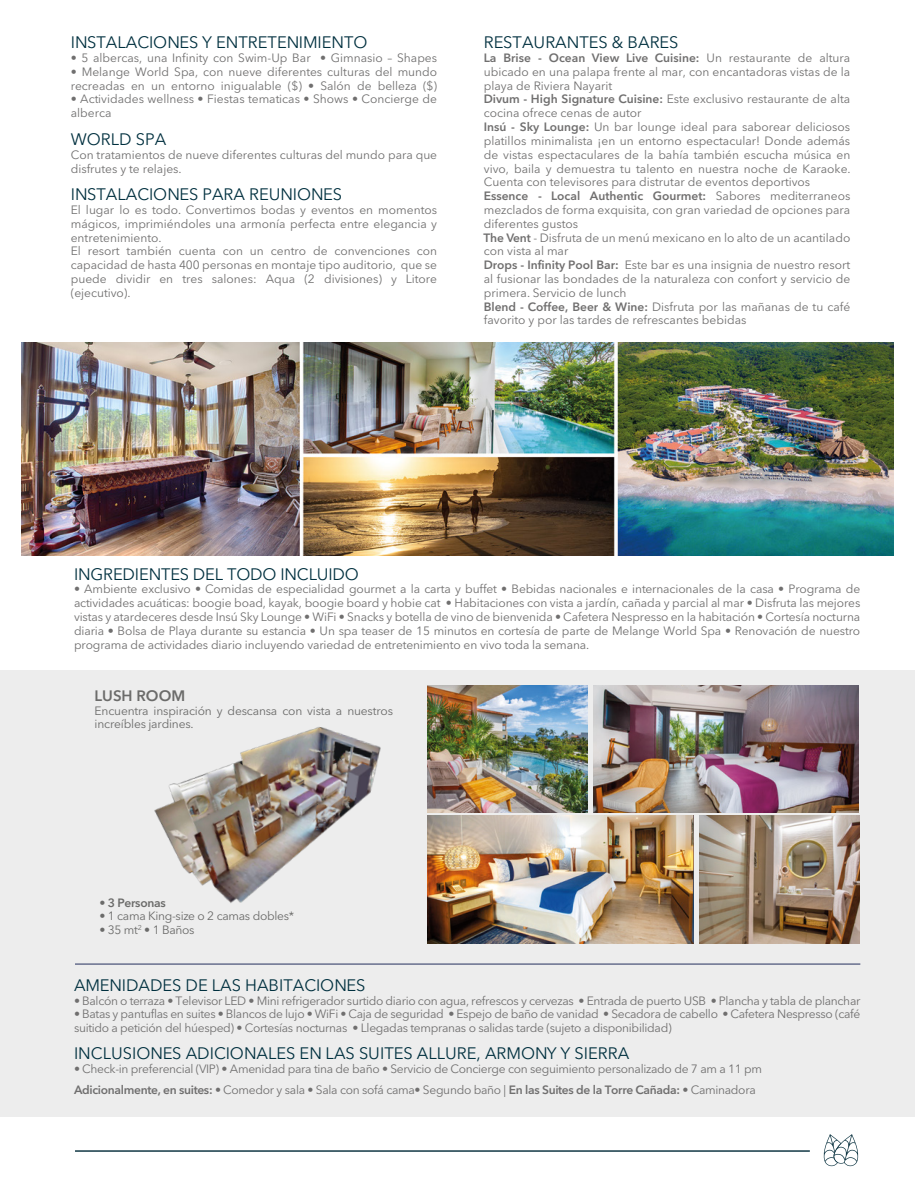
<style>
.page{position:relative;width:915px;height:1191px;background:#fff}
.page>*{position:absolute;margin:0;border:0;box-sizing:border-box;transform-origin:0 0}
.t1{font:16.5px "Avenir Next LT Pro";color:#00303f}
.t2{font:600 15px "Avenir Next LT Pro";color:#6b6b6a}
.t3{font:12px/13.8px "Avenir Next LT Pro";color:#706f6f}
.t4{font:12px/13.5px "Avenir Next LT Pro";letter-spacing:-.025em;color:#706f6f}
.t5{font:12px/13.5px "Avenir Next LT Pro";letter-spacing:-.015em;color:#6b6b6a}
.t6{font:600 12px "Avenir Next LT Pro";letter-spacing:-.025em;color:#6b6b6a}
.s1{font-weight:600}
.s2{font-weight:400}
</style>
<div class="page">
<div style="left:0;top:669px;width:914px;height:447px;background:#ededed"></div>
<img style="left:444px;top:685px;width:143px;height:127px">
<img style="left:593px;top:685px;width:265px;height:127px">
<img style="left:699px;top:816px;width:160px;height:127px">
<img style="left:444px;top:816px;width:249px;height:127px">
<img style="left:117px;top:669px;width:327px;height:275px">
<hr style="left:75px;top:963px;width:785px;height:1px;background:#232f5e">
<img style="left:21px;top:342px;width:872px;height:213px">
<hr style="left:75px;top:1150px;width:734px;height:1px;background:#113845">
<svg style="left:823px;top:1134px;width:34px;height:32px"></svg>
<h1 class="t1" style="left:71px;top:29px;width:298px">INSTALACIONES Y ENTRETENIMIENTO</h1>
<p class="t3" style="left:71px;top:50px;width:368px">• 5 albercas, una Infinity con Swim-Up Bar • Gimnasio – Shapes</p>
<p class="t3" style="left:71px;top:64px;width:368px">• Melange World Spa, con nueve diferentes culturas del mundo recreadas en un entorno inigualable ($) • Salón de belleza ($)</p>
<p class="t3" style="left:71px;top:92px;width:368px">• Actividades wellness • Fiestas tematicas • Shows • Concierge de alberca</p>
<h1 class="t1" style="left:71px;top:125px;width:97px">WORLD SPA</h1>
<p class="t3" style="left:71px;top:147px;width:368px">Con tratamientos de nueve diferentes culturas del mundo para que disfrutes y te relajes.</p>
<h1 class="t1" style="left:71px;top:180px;width:273px">INSTALACIONES PARA REUNIONES</h1>
<p class="t3" style="left:71px;top:202px;width:368px">El lugar lo es todo. Convertimos bodas y eventos en momentos mágicos, imprimiéndoles una armonía perfecta entre elegancia y entretenimiento.<br>El resort también cuenta con un centro de convenciones con capacidad de hasta 400 personas en montaje tipo auditorio, que se puede dividir en tres salones: Aqua (2 divisiones) y Litore (ejecutivo).</p>
<h1 class="t1" style="left:483px;top:29px;width:196px">RESTAURANTES &amp; BARES</h1>
<p class="t3" style="left:483px;top:50px;width:369px"><span class="s1">La Brise - Ocean View Live Cuisine:</span> Un restaurante de altura ubicado en una palapa frente al mar, con encantadoras vistas de la playa de Riviera Nayarit<br><span class="s1">Divum - High Signature Cuisine:</span> Este exclusivo restaurante de alta cocina ofrece cenas de autor<br><span class="s1">Insú - Sky Lounge:</span> Un bar lounge ideal para saborear deliciosos platillos minimalista ¡en un entorno espectacular! Donde además de vistas espectaculares de la bahía también escucha música en vivo, baila y demuestra tu talento en nuestra noche de Karaoke.<br>Cuenta con televisores para distrutar de eventos deportivos <span class="s1">Essence - Local Authentic Gourmet:</span> Sabores mediterraneos mezclados de forma exquisita, con gran variedad de opciones para diferentes gustos<br><span class="s1">The Vent</span> - Disfruta de un menú mexicano en lo alto de un acantilado con vista al mar<br><span class="s1">Drops - Infinity Pool Bar:</span> Este bar es una insignia de nuestro resort al fusionar las bondades de la naturaleza con confort y servicio de primera. Servicio de lunch<br><span class="s1">Blend - Coffee, Beer &amp; Wine:</span> Disfruta por las mañanas de tu café favorito y por las tardes de refrescantes bebidas</p>
<h1 class="t1" style="left:74px;top:560px;width:286px">INGREDIENTES DEL TODO INCLUIDO</h1>
<p class="t3" style="left:74px;top:581px;width:787px;text-align:justify">• Ambiente exclusivo • Comidas de especialidad gourmet a la carta y buffet • Bebidas nacionales e internacionales de la casa • Programa de actividades acuáticas: boogie boad, kayak, boogie board y hobie cat • Habitaciones con vista a jardín, cañada y parcial al mar • Disfruta las mejores vistas y atardeceres desde Insú Sky Lounge • WiFi • Snacks y botella de vino de bienvenida • Cafetera Nespresso en la habitación • Cortesía nocturna diaria • Bolsa de Playa durante su estancia • Un spa teaser de 15 minutos en cortesía de parte de Melange World Spa • Renovación de nuestro programa de actividades diario incluyendo variedad de entretenimiento en vivo toda la semana.</p>
<p class="t2" style="left:95px;top:683px;width:92px">LUSH ROOM</p>
<p class="t5" style="left:95px;top:703px;width:300px">Encuentra inspiración y descansa con vista a nuestros increíbles jardines.</p>
<p class="t6" style="left:99px;top:892px;width:68px"><span class="s2">•</span> 3 Personas</p>
<p class="t5" style="left:99px;top:909px;width:196px">• 1 cama King-size o 2 camas dobles*</p>
<p class="t5" style="left:99px;top:922px;width:97px">• 35 mt<sup>2</sup> • 1 Baños</p>
<h1 class="t1" style="left:74px;top:971px;width:293px">AMENIDADES DE LAS HABITACIONES</h1>
<p class="t4" style="left:74px;top:993px;width:787px">• Balcón o terraza • Televisor LED • Mini refrigerador surtido diario con agua, refrescos y cervezas • Entrada de puerto USB • Plancha y tabla de planchar</p>
<p class="t4" style="left:74px;top:1007px;width:787px">• Batas y pantuflas en suites • Blancos de lujo • WiFi • Caja de seguridad • Espejo de baño de vanidad • Secadora de cabello • Cafetera Nespresso (café suitido a petición del húesped) • Cortesías nocturnas • Llegadas tempranas o salidas tarde (sujeto a disponibilidad)</p>
<h1 class="t1" style="left:74px;top:1039px;width:556px">INCLUSIONES ADICIONALES EN LAS SUITES ALLURE, ARMONY Y SIERRA</h1>
<p class="t4" style="left:74px;top:1057px;width:689px;line-height:21px">• Check-in preferencial (VIP) • Amenidad para tina de baño • Servicio de Concierge con seguimiento personalizado de 7 am a 11 pm<br><span class="s1">Adicionalmente, en suites:</span> • Comedor y sala • Sala con sofá cama• Segundo baño | <span class="s1">En las Suites de la Torre Cañada:</span> • Caminadora</p>
</div>
